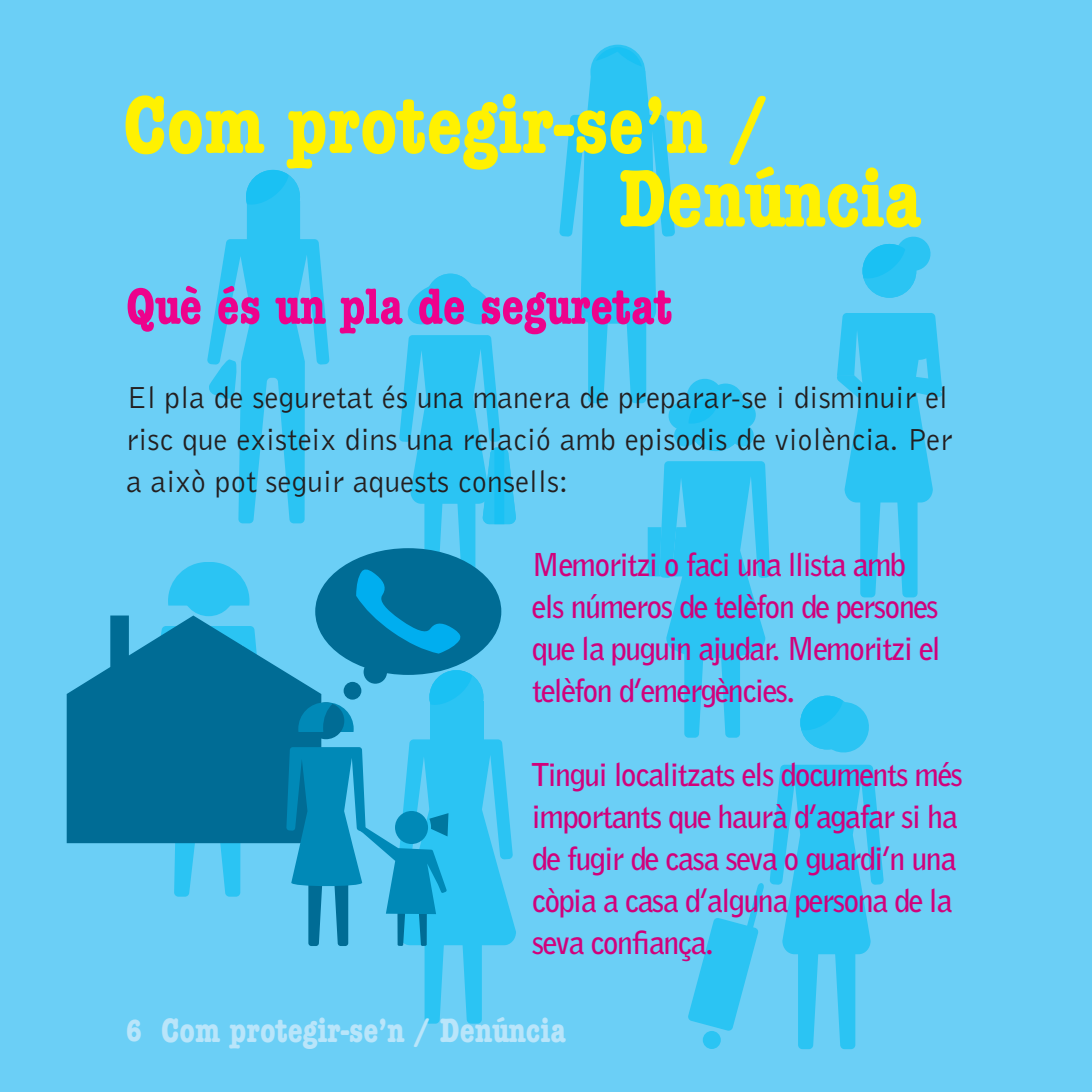
<style>
.page{position:relative;width:1092px;height:1092px;background:#fff}
.page>*{position:absolute;margin:0;border:0;box-sizing:border-box;transform-origin:0 0}
.t1{font:84px/73.5px "CA Typewriter Bld";color:#fff101}
.t2{font:52.5px "CA Typewriter Bld";color:#ed028c}
.t3{font:35px "CA Typewriter Bld";color:#b9e5fa}
.t4{font:700 31.5px/42px "Bell Gothic BT";letter-spacing:-.04em;color:#d1017c}
.t5{font:31.5px/42px "Bell Gothic BT";color:#231f20}
.t6{font:31.5px "CA Typewriter Bld";color:#b9e5fa}
</style>
<div class="page">
<div style="left:0;top:0;width:1091px;height:1091px;background:#6bcff6"></div>
<div style="left:426px;top:274px;width:48px;height:47px;background:#2bc4f3;border-radius:50%"></div>
<svg style="left:407px;top:281px;width:86px;height:44px"></svg>
<svg style="left:800px;top:695px;width:69px;height:58px"></svg>
<svg style="left:688px;top:764px;width:195px;height:285px"></svg>
<div style="left:430px;top:701px;width:53px;height:50px;background:#2bc4f3"></div>
<div style="left:429px;top:670px;width:54px;height:54px;background:#2bc4f3;border-radius:50%"></div>
<svg style="left:429px;top:670px;width:44px;height:35px"></svg>
<svg style="left:207px;top:170px;width:122px;height:353px"></svg>
<svg style="left:149px;top:843px;width:113px;height:53px"></svg>
<div style="left:182px;top:562px;width:54px;height:54px;background:#2bc4f3;border-radius:50%"></div>
<svg style="left:168px;top:562px;width:81px;height:43px"></svg>
<div style="left:862px;top:244px;width:54px;height:54px;background:#2bc4f3;border-radius:50%"></div>
<svg style="left:862px;top:236px;width:69px;height:45px"></svg>
<svg style="left:837px;top:313px;width:105px;height:284px"></svg>
<svg style="left:647px;top:461px;width:123px;height:276px"></svg>
<div style="left:674px;top:424px;width:22px;height:22px;background:#2bc4f3;border-radius:50%"></div>
<div style="left:668px;top:402px;width:28px;height:27px;background:#2bc4f3;border-radius:50%"></div>
<div style="left:686px;top:379px;width:36px;height:36px;background:#2bc4f3;border-radius:50%"></div>
<div style="left:707px;top:383px;width:36px;height:36px;background:#2bc4f3;border-radius:50%"></div>
<div style="left:728px;top:401px;width:27px;height:27px;background:#2bc4f3;border-radius:50%"></div>
<div style="left:731px;top:424px;width:22px;height:22px;background:#2bc4f3;border-radius:50%"></div>
<div style="left:688px;top:396px;width:55px;height:55px;background:#2bc4f3;border-radius:50%"></div>
<svg style="left:689px;top:396px;width:30px;height:27px"></svg>
<svg style="left:559px;top:47px;width:116px;height:356px"></svg>
<svg style="left:67px;top:615px;width:254px;height:228px;fill:#006c95"></svg>
<div style="left:307px;top:702px;width:37px;height:37px;background:#006c95;border-radius:50%"></div>
<svg style="left:298px;top:702px;width:55px;height:30px"></svg>
<svg style="left:286px;top:739px;width:230px;height:284px"></svg>
<div style="left:315px;top:548px;width:186px;height:127px;background:#006c95;border-radius:50%"></div>
<div style="left:363px;top:660px;width:24px;height:23px;background:#006c95;border-radius:50%"></div>
<div style="left:343px;top:681px;width:18px;height:18px;background:#006c95;border-radius:50%"></div>
<svg style="left:356px;top:335px;width:160px;height:318px"></svg>
<p class="t1" style="left:618px;top:95px;width:304px;text-indent:-495px">Com protegir-se’n /<br>D enúncia</p>
<p class="t2" style="left:126px;top:271px;width:548px">Què és un pla de seguretat</p>
<p class="t5" style="left:126px;top:375px;width:827px">El pla de seguretat és una manera de preparar-se i disminuir el risc que existeix dins una relació amb episodis de violència. Per a això pot seguir aquests consells:</p>
<p class="t4" style="left:532px;top:542px;width:410px">Memoritzi o faci una llista amb els números de telèfon de persones que la puguin ajudar. Memoritzi el telèfon d’emergències.</p>
<p class="t4" style="left:532px;top:752px;width:432px">Tingui localitzats els documents més importants que haurà d’agafar si ha de fugir de casa seva o guardi’n una còpia a casa d’alguna persona de la seva confiança.</p>
<p class="t6" style="left:126px;top:1009px;width:17px">6</p>
<p class="t3" style="left:161px;top:1006px;width:406px">Com protegir-se’n / Denúncia</p>
</div>
